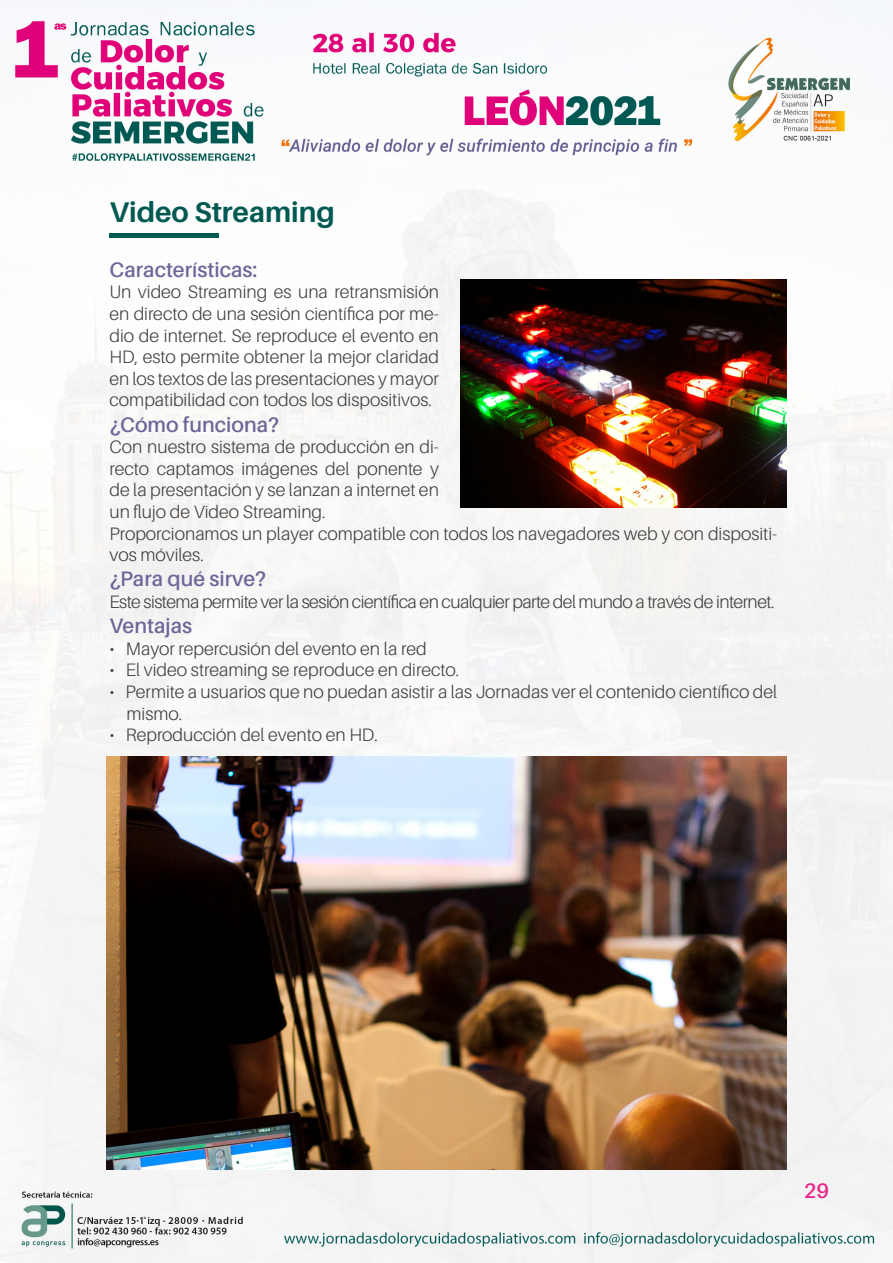
<style>
.page{position:relative;width:893px;height:1263px;background:#f7f7f6}
.page>*{position:absolute;margin:0;border:0;box-sizing:border-box;transform-origin:0 0}
.t1{font:700 28.5px "Aileron";color:#005a51}
.t2{font:600 21px "Aileron";color:#6d6699}
.t3{font:600 21px "Aileron";color:#e62a8b}
.t4{font:300 18px/21.6px "Aileron";color:#3e3d40}
.t5{font:300 18px "Aileron";letter-spacing:-.03em;color:#3e3d40}
</style>
<div class="page">
<img style="left:460px;top:280px;width:327px;height:228px">
<div style="left:109px;top:233px;width:110px;height:5px;background:#005a51"></div>
<img style="left:106px;top:757px;width:681px;height:412px">
<h1 class="t1" style="left:109px;top:196px;width:227px">Video Streaming</h1>
<p class="t2" style="left:109px;top:258px;width:149px">Características:</p>
<p class="t4" style="left:109px;top:282px;width:331px;text-align:justify">Un video Streaming es una retransmisión en directo de una sesión científica por me&shy;dio de internet. Se reproduce el evento en HD, esto permite obtener la mejor claridad en los textos de las presentaciones y mayor compatibilidad con todos los dispositivos.</p>
<p class="t2" style="left:109px;top:413px;width:171px">¿Cómo funciona?</p>
<p class="t4" style="left:109px;top:436px;width:669px">Con nuestro sistema de producción en di-<br>recto captamos imágenes del ponente y<br>de la presentación y se lanzan a internet en<br>un flujo de Video Streaming.<br>Proporcionamos un player compatible con todos los navegadores web y con dispositi&shy;vos móviles.</p>
<p class="t2" style="left:109px;top:567px;width:158px">¿Para qué sirve?</p>
<p class="t5" style="left:109px;top:592px;width:667px">Este sistema permite ver la sesión científica en cualquier parte del mundo a través de internet.</p>
<p class="t2" style="left:109px;top:614px;width:84px">Ventajas</p>
<p class="t4" style="left:109px;top:638px;width:319px">• Mayor repercusión del evento en la red</p>
<p class="t4" style="left:109px;top:660px;width:351px">• El video streaming se reproduce en directo.</p>
<p class="t4" style="left:126px;top:681px;width:652px;text-indent:-17px">• Permite a usuarios que no puedan asistir a las Jornadas ver el contenido científico del mismo.</p>
<p class="t4" style="left:109px;top:724px;width:270px">• Reproducción del evento en HD.</p>
<p class="t3" style="left:804px;top:1179px;width:27px">29</p>
</div>
